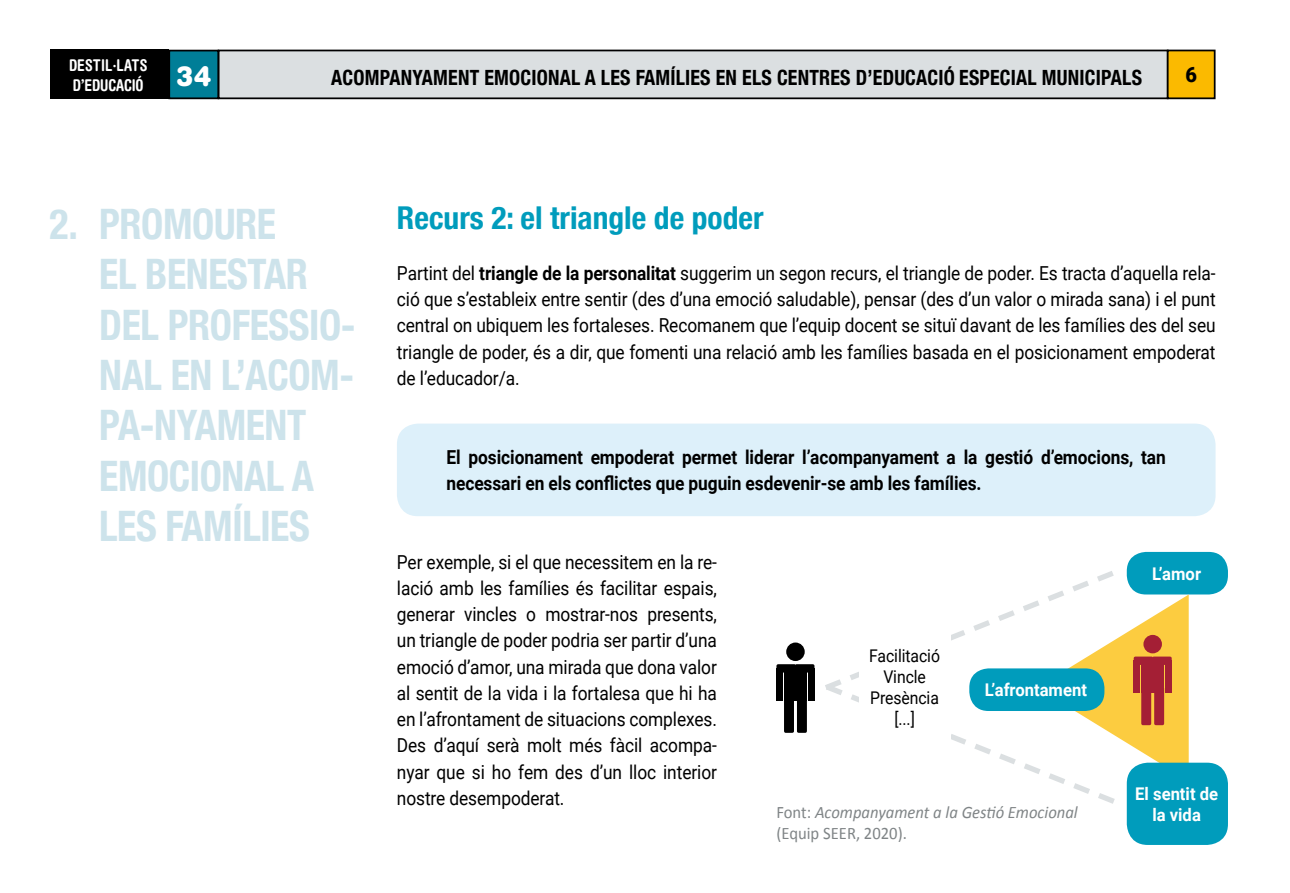
<style>
.page{position:relative;width:1290px;height:893px;background:#fff}
.page>*{position:absolute;margin:0;border:0;box-sizing:border-box;transform-origin:0 0}
.t1{font:700 condensed 42px/50.4px "Helvetica Neue";letter-spacing:-.01em;color:#cde3eb;scale:.95 1}
.t2{font:700 condensed 31.5px "Helvetica Neue";color:#009cbc}
.t3{font:700 condensed 21px "Helvetica Neue";letter-spacing:.01em;color:#000;scale:.95 1}
.t4{font:900 21px "Roboto";color:#000;scale:.95 1}
.t5{font:19.25px/26.2px "Roboto";letter-spacing:-.005em;color:#000;text-align:justify;scale:.9 1}
.t6{font:700 19.25px/26.2px "Roboto";letter-spacing:-.005em;color:#000;scale:.9 1}
.t7{font:italic 17.5px/21px "Calibri";color:#7f8486;scale:.95 1}
.t8{font:700 17.5px/21px "Roboto";color:#fff;text-align:center;scale:.95 1}
.t9{font:17.5px/21px "Roboto";letter-spacing:-.005em;color:#000;text-align:center;scale:.9 1}
.t10{font:700 condensed 16.28px/19.4px "Helvetica Rounded";letter-spacing:-.005em;color:#fff;scale:.95 1}
.s1{font-weight:700}
.s2{font-style:normal}
</style>
<div class="page">
<div style="left:219px;top:50px;width:948px;height:48px;background:#dbdfe1"></div>
<div style="left:218px;top:50px;width:950px;height:49px;border:2px solid #000"></div>
<div style="left:1167px;top:50px;width:47px;height:48px;background:#fbba00"></div>
<div style="left:1167px;top:50px;width:48px;height:49px;border:2px solid #000"></div>
<div style="left:50px;top:50px;width:119px;height:49px;background:#000"></div>
<div style="left:169px;top:51px;width:49px;height:47px;background:#007e97"></div>
<div style="left:168px;top:50px;width:51px;height:49px;border:2px solid #000"></div>
<div style="left:397px;top:424px;width:818px;height:92px;background:#ddf0fa;border-radius:21px"></div>
<div style="left:784px;top:695px;width:10px;height:38px;background:#000;border-radius:2px"></div>
<div style="left:784px;top:668px;width:12px;height:33px;background:#000"></div>
<svg style="left:776px;top:672px;width:7px;height:29px"></svg>
<div style="left:776px;top:664px;width:20px;height:9px;background:#000;border-radius:2px"></div>
<div style="left:797px;top:695px;width:10px;height:38px;background:#000;border-radius:2px"></div>
<div style="left:795px;top:668px;width:12px;height:33px;background:#000"></div>
<div style="left:795px;top:664px;width:19px;height:9px;background:#000;border-radius:2px"></div>
<div style="left:786px;top:642px;width:19px;height:19px;background:#000;border-radius:50%"></div>
<div style="left:1127px;top:552px;width:101px;height:42px;background:#009cbc;border-radius:19px"></div>
<div style="left:1127px;top:763px;width:101px;height:82px;background:#009cbc;border-radius:21px"></div>
<svg style="left:808px;top:566px;width:381px;height:242px"></svg>
<div style="left:859px;top:632px;width:91px;height:110px;background:#fff"></div>
<p class="t10" style="left:69px;top:55px;width:151px">DESTIL·LATS<br>D’EDUCACIÓ <sup>34</sup></p>
<p class="t3" style="left:331px;top:60px;width:855px">ACOMPANYAMENT EMOCIONAL A LES FAMÍLIES EN ELS CENTRES D’EDUCACIÓ ESPECIAL MUNICIPALS</p>
<p class="t4" style="left:1185px;top:60px;width:14px">6</p>
<h1 class="t1" style="left:99px;top:196px;width:271px;text-indent:-50px">2. PROMOURE<br>EL BENESTAR<br>DEL PROFESSIO-<br>NAL EN L’ACOM-<br>PA-NYAMENT<br>EMOCIONAL A<br>LES FAMÍLIES</h1>
<h2 class="t2" style="left:397px;top:191px;width:368px">Recurs 2: el triangle de poder</h2>
<p class="t5" style="left:397px;top:259px;width:911px">Partint del <span class="s1">triangle de la personalitat</span> suggerim un segon recurs, el triangle de poder. Es tracta d’aquella rela&shy;ció que s’estableix entre sentir (des d’una emoció saludable), pensar (des d’un valor o mirada sana) i el punt central on ubiquem les fortaleses. Recomanem que l’equip docent se situï davant de les famílies des del seu triangle de poder, és a dir, que fomenti una relació amb les famílies basada en el posicionament empoderat de l’educador/a.</p>
<p class="t6" style="left:446px;top:443px;width:801px">El posicionament empoderat permet liderar l’acompanyament a la gestió d’emocions, tan necessari en els conflictes que puguin esdevenir-se amb les famílies.</p>
<p class="t5" style="left:397px;top:548px;width:357px">Per exemple, si el que necessitem en la re&shy;lació amb les famílies és facilitar espais, generar vincles o mostrar-nos presents, un triangle de poder podria ser partir d’una emoció d’amor, una mirada que dona valor al sentit de la vida i la fortalesa que hi ha en l’afrontament de situacions complexes.<br>Des d’aquí serà molt més fàcil acompa&shy;nyar que si ho fem des d’un lloc interior nostre desempoderat.</p>
<p class="t9" style="left:869px;top:644px;width:80px">Facilitació<br>Vincle<br>Presència [...]</p>
<p class="t8" style="left:985px;top:679px;width:109px">L’afrontament</p>
<p class="t7" style="left:776px;top:801px;width:319px"><span class="s2">Font:</span> Acompanyament a la Gestió Emocional <span class="s2">(Equip SEER, 2020).</span></p>
<p class="t8" style="left:1152px;top:562px;width:53px">L’amor</p>
<p class="t8" style="left:1135px;top:782px;width:89px">El sentit de la vida</p>
</div>
